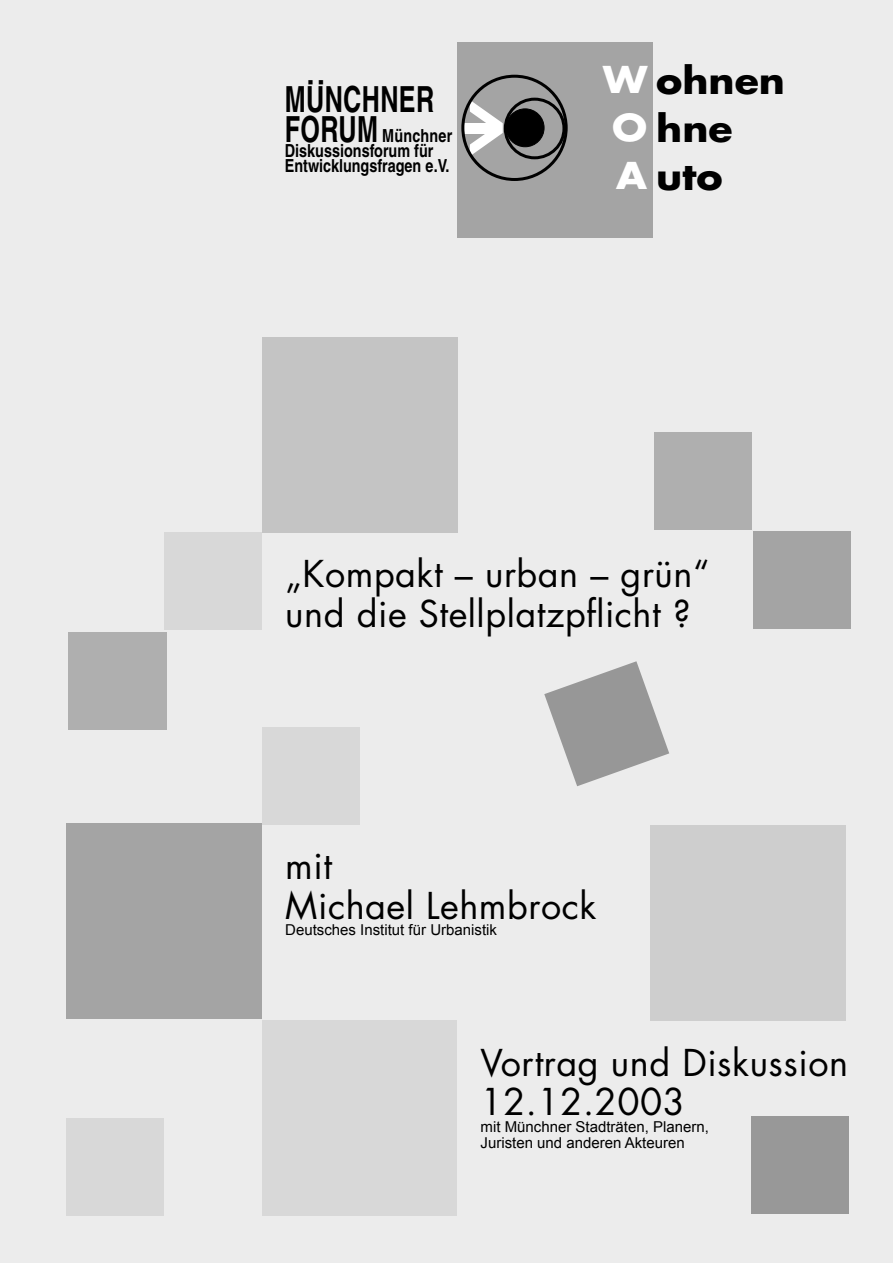
<style>
.page{position:relative;width:893px;height:1263px;background:#ececec}
.page>*{position:absolute;margin:0;border:0;box-sizing:border-box;transform-origin:0 0}
.t1{font:700 72px "Futura";color:#fff}
.t2{font:36px/39.6px "Futura";letter-spacing:.015em;color:#000}
.t3{font:700 36px/48px "Futura";color:#000;scale:1.1 1}
.t4{font:700 36px "Helvetica";letter-spacing:.015em;color:#000;scale:.7 1}
.t5{font:700 28.5px "Helvetica";color:#000}
.t6{font:700 18px/15px "Helvetica";color:#000;scale:.8 1}
.t7{font:15px/16.5px "Arial";color:#000}
.s1{font-size:36px}
.s2{font-family:"Helvetica";font-size:108px}
.s3{color:#fff}
</style>
<div class="page">
<div style="left:261px;top:1020px;width:196px;height:196px;background:#d8d8d8"></div>
<div style="left:262px;top:337px;width:196px;height:196px;background:#c4c4c4"></div>
<div style="left:654px;top:432px;width:98px;height:98px;background:#afafaf"></div>
<div style="left:164px;top:532px;width:97px;height:98px;background:#d8d8d8"></div>
<div style="left:66px;top:1118px;width:98px;height:98px;background:#d8d8d8"></div>
<div style="left:751px;top:1116px;width:98px;height:98px;background:#989898"></div>
<div style="left:651px;top:825px;width:195px;height:196px;background:#cecece"></div>
<div style="left:66px;top:823px;width:195px;height:195px;background:#a4a4a4"></div>
<div style="left:457px;top:43px;width:196px;height:195px;background:#a4a4a4"></div>
<div style="left:461px;top:75px;width:107px;height:106px;border:3px solid #000;border-radius:50%"></div>
<div style="left:504px;top:98px;width:61px;height:61px;border:3px solid #000;border-radius:50%"></div>
<div style="left:506px;top:109px;width:38px;height:38px;background:#000;border-radius:50%"></div>
<div style="left:506px;top:109px;width:38px;height:38px;border:1px solid #000;border-radius:50%"></div>
<div style="left:262px;top:727px;width:98px;height:98px;background:#d8d8d8"></div>
<div style="left:68px;top:632px;width:98px;height:98px;background:#afafaf"></div>
<div style="left:753px;top:532px;width:97px;height:97px;background:#a4a4a4"></div>
<svg style="left:544px;top:661px;width:125px;height:125px"></svg>
<p class="t5" style="left:296px;top:87px;width:11px;rotate:-90deg">:</p>
<p class="t4" style="left:285px;top:77px;width:215px">MUNCHNER</p>
<p class="t6" style="left:285px;top:128px;width:211px"><span class="s1">FORUM</span> Münchner<br>Diskussionsforum für<br>Entwicklungsfragen e.V.</p>
<h1 class="t1" style="left:463px;top:75px;width:44px">– <span class="s2">&gt;</span></h1>
<p class="t3" style="left:603px;top:55px;width:167px"><span class="s3">W</span> ohnen<br><span class="s3">O</span> hne<br><span class="s3">A</span> uto</p>
<p class="t2" style="left:285px;top:554px;width:426px">„Kompakt – urban – grün“ und die Stellplatzpflicht ?</p>
<p class="t2" style="left:285px;top:845px;width:313px">mit<br>Michael Lehmbrock</p>
<p class="t7" style="left:285px;top:922px;width:213px">Deutsches Institut für Urbanistik</p>
<p class="t2" style="left:480px;top:1042px;width:369px">Vortrag und Diskussion<br>12.12.2003</p>
<p class="t7" style="left:480px;top:1118px;width:230px">mit Münchner Stadträten, Planern,<br>Juristen und anderen Akteuren</p>
</div>
